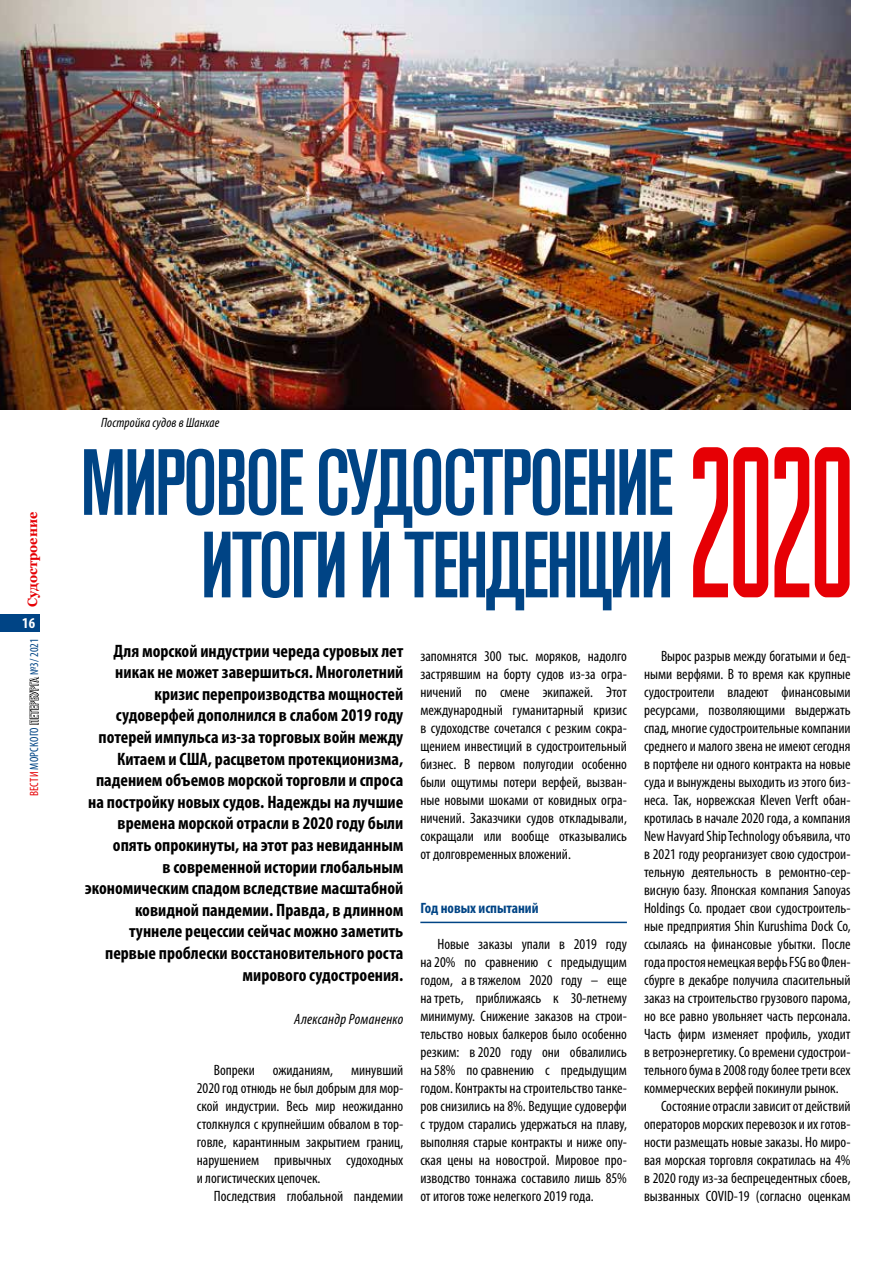
<style>
.page{position:relative;width:893px;height:1263px;background:#fff}
.page>*{position:absolute;margin:0;border:0;box-sizing:border-box;transform-origin:0 0}
.t1{font:500 condensed 93px/82.5px "Akzidenz Grotesk Pro";letter-spacing:-.03em;color:#004485;text-align:right}
.t2{font:700 condensed 18px/21.6px "Myriad Pro";color:#000;text-align:right}
.t3{font:condensed 15px/18px "Myriad Pro";color:#000;text-align:justify}
.t4{font:italic condensed 15px "Myriad Pro";letter-spacing:.02em;color:#000}
.t5{font:700 condensed 15px "Myriad Pro";color:#004485}
.t6{font:700 condensed 15px "Myriad Pro";color:#fff}
.t7{font:italic condensed 13.5px "Myriad Pro";letter-spacing:.01em;color:#000}
.t8{font:700 13.5px "Georgia";color:#e60005;scale:.95 1}
.t9{font:condensed 12px "Myriad Pro";letter-spacing:.02em;color:#004485}
.s1{color:#e60005}
.s2{color:#000}
</style>
<div class="page">
<svg style="left:693px;top:447px;width:75px;height:150px"></svg>
<svg style="left:774px;top:447px;width:35px;height:150px"></svg>
<svg style="left:815px;top:447px;width:35px;height:150px"></svg>
<img style="left:0;top:0;width:850px;height:409px">
<hr style="left:420px;top:922px;width:207px;height:1px;background:#004485">
<div style="left:0;top:614px;width:40px;height:17px;background:#004485"></div>
<p class="t8" style="left:24px;top:607px;width:102px;rotate:-90deg">Судостроение</p>
<p class="t6" style="left:22px;top:614px;width:14px">16</p>
<p class="t9" style="left:27px;top:796px;width:160px;rotate:-90deg"><span class="s1">ВЕСТИ</span> МОРСКОГО <span class="s2">ПЕТЕРБУРГА</span> №3/ 2021</p>
<p class="t7" style="left:101px;top:414px;width:120px">Постройка судов в Шанхае</p>
<h1 class="t1" style="left:80px;top:438px;width:595px">МИРОВОЕ СУДОСТРОЕНИЕ<br>ИТОГИ И ТЕНДЕНЦИИ</h1>
<p class="t2" style="left:85px;top:639px;width:320px">Для морской индустрии череда суровых лет никак не может завершиться. Многолетний кризис перепроизводства мощностей судоверфей дополнился в слабом 2019 году потерей импульса из-за торговых войн между Китаем и США, расцветом протекционизма, падением объемов морской торговли и спроса на постройку новых судов. Надежды на лучшие времена морской отрасли в 2020 году были опять опрокинуты, на этот раз невиданным<br>в современной истории глобальным экономическим спадом вследствие масштабной ковидной пандемии. Правда, в длинном туннеле рецессии сейчас можно заметить первые проблески восстановительного роста мирового судостроения.</p>
<p class="t4" style="left:294px;top:1010px;width:111px">Александр Романенко</p>
<p class="t3" style="left:197px;top:1061px;width:208px;text-indent:17px">Вопреки ожиданиям, минувший 2020 год отнюдь не был добрым для мор&shy;ской индустрии. Весь мир неожиданно столкнулся с крупнейшим обвалом в тор&shy;говле, карантинным закрытием границ, нарушением привычных судоходных и логистических цепочек.</p>
<p class="t3" style="left:214px;top:1187px;width:191px">Последствия глобальной пандемии</p>
<p class="t3" style="left:420px;top:647px;width:208px">запомнятся 300 тыс. моряков, надолго застрявшим на борту судов из-за огра&shy;ничений по смене экипажей. Этот международный гуманитарный кризис в судоходстве сочетался с резким сокра&shy;щением инвестиций в судостроительный бизнес. В первом полугодии особенно были ощутимы потери верфей, вызван&shy;ные новыми шоками от ковидных огра&shy;ничений. Заказчики судов откладывали, сокращали или вообще отказывались от долговременных вложений.</p>
<p class="t5" style="left:420px;top:899px;width:120px">Год новых испытаний</p>
<p class="t3" style="left:420px;top:935px;width:208px;text-indent:17px">Новые заказы упали в 2019 году на 20% по сравнению с предыдущим годом, а в тяжелом 2020 году – еще на треть, приближаясь к 30-летнему минимуму. Снижение заказов на строи&shy;тельство новых балкеров было особенно резким: в 2020 году они обвалились на 58% по сравнению с предыдущим годом. Контракты на строительство танке&shy;ров снизились на 8%. Ведущие судоверфи с трудом старались удержаться на плаву, выполняя старые контракты и ниже опу&shy;ская цены на новострой. Мировое про&shy;изводство тоннажа составило лишь 85% от итогов тоже нелегкого 2019 года.</p>
<p class="t3" style="left:661px;top:647px;width:191px">Вырос разрыв между богатыми и бед-</p>
<p class="t3" style="left:644px;top:665px;width:208px">ными верфями. В то время как крупные</p>
<p class="t3" style="left:644px;top:683px;width:208px">судостроители владеют финансовыми</p>
<p class="t3" style="left:644px;top:701px;width:208px">ресурсами, позволяющими выдержать</p>
<p class="t3" style="left:644px;top:719px;width:208px">спад, многие судостроительные компании</p>
<p class="t3" style="left:644px;top:737px;width:208px">среднего и малого звена не имеют сегодня</p>
<p class="t3" style="left:644px;top:755px;width:208px">в портфеле ни одного контракта на новые</p>
<p class="t3" style="left:644px;top:773px;width:208px">суда и вынуждены выходить из этого биз-</p>
<p class="t3" style="left:644px;top:791px;width:208px">неса. Так, норвежская Kleven Verft обан-</p>
<p class="t3" style="left:644px;top:809px;width:208px">кротилась в начале 2020 года, а компания</p>
<p class="t3" style="left:644px;top:827px;width:208px">New Havyard Ship Technology объявила, что</p>
<p class="t3" style="left:644px;top:845px;width:208px">в 2021 году реорганизует свою судострои-</p>
<p class="t3" style="left:644px;top:863px;width:208px">тельную деятельность в ремонтно-сер-</p>
<p class="t3" style="left:644px;top:881px;width:208px">висную базу. Японская компания Sanoyas</p>
<p class="t3" style="left:644px;top:899px;width:208px">Holdings Co. продает свои судостроитель-</p>
<p class="t3" style="left:644px;top:917px;width:208px">ные предприятия Shin Kurushima Dock Co,</p>
<p class="t3" style="left:644px;top:935px;width:208px">ссылаясь на финансовые убытки. После</p>
<p class="t3" style="left:644px;top:953px;width:208px">года простоя немецкая верфь FSG во Флен-</p>
<p class="t3" style="left:644px;top:971px;width:208px">сбурге в декабре получила спасительный</p>
<p class="t3" style="left:644px;top:989px;width:208px">заказ на строительство грузового парома,</p>
<p class="t3" style="left:644px;top:1007px;width:208px">но все равно увольняет часть персонала.</p>
<p class="t3" style="left:644px;top:1025px;width:208px">Часть фирм изменяет профиль, уходит</p>
<p class="t3" style="left:644px;top:1043px;width:208px">в ветроэнергетику. Со времени судострои-</p>
<p class="t3" style="left:644px;top:1061px;width:208px">тельного бума в 2008 году более трети всех</p>
<p class="t3" style="left:644px;top:1079px;width:196px">коммерческих верфей покинули рынок.</p>
<p class="t3" style="left:661px;top:1097px;width:191px">Состояние отрасли зависит от действий</p>
<p class="t3" style="left:644px;top:1115px;width:208px">операторов морских перевозок и их готов-</p>
<p class="t3" style="left:644px;top:1133px;width:208px">ности размещать новые заказы. Но миро-</p>
<p class="t3" style="left:644px;top:1151px;width:208px">вая морская торговля сократилась на 4%</p>
<p class="t3" style="left:644px;top:1169px;width:208px">в 2020 году из-за беспрецедентных сбоев,</p>
<p class="t3" style="left:644px;top:1187px;width:208px">вызванных COVID-19 (согласно оценкам</p>
</div>
